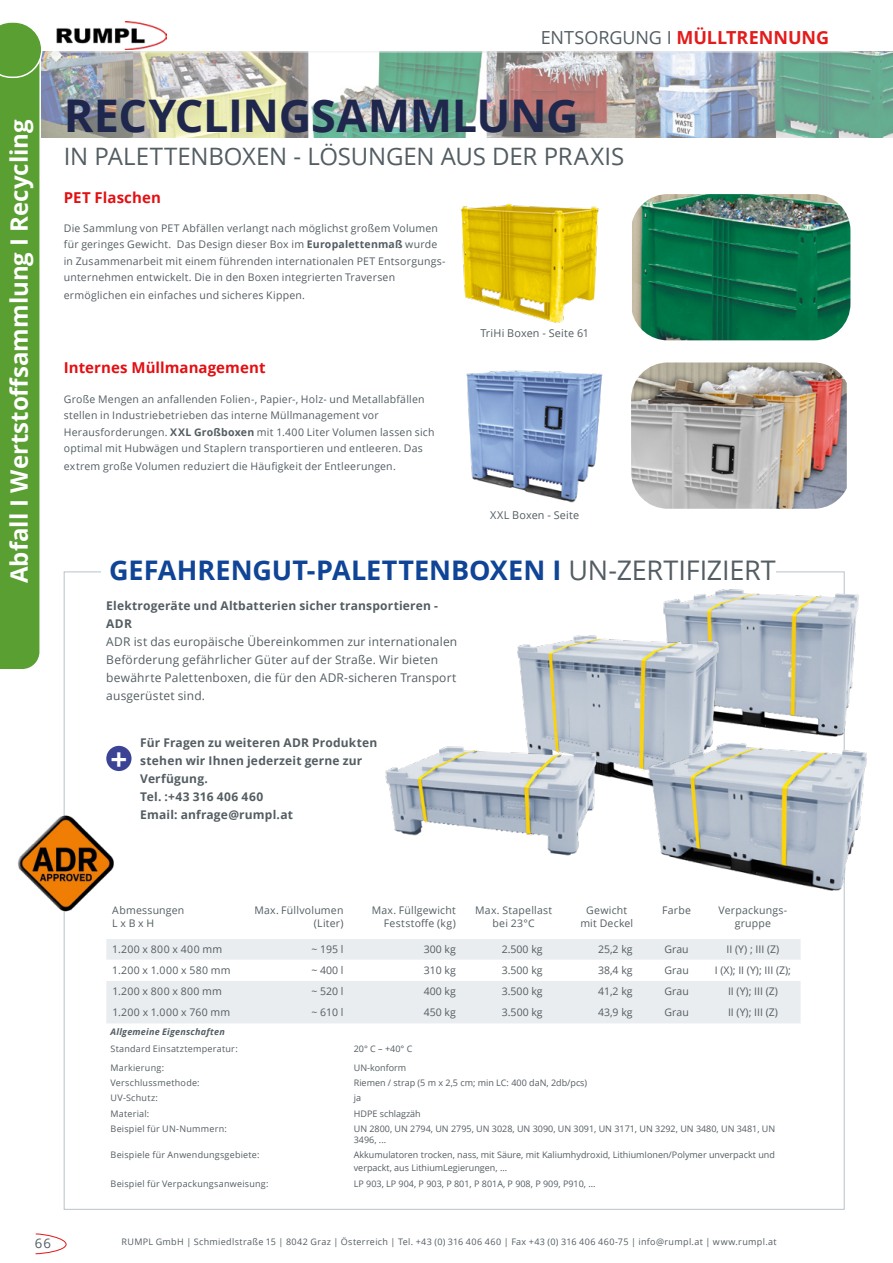
<style>
.page{position:relative;width:893px;height:1263px;background:#fff}
.page>*{position:absolute;margin:0;border:0;box-sizing:border-box;transform-origin:0 0}
.t1{font:700 45px "Open Sans";letter-spacing:-.01em;color:#1f274d}
.t2{font:700 29.55px "Open Sans";color:#fff}
.t3{font:700 27px "Open Sans";color:#0f4496}
.t4{font:24px "Open Sans";letter-spacing:-.005em;color:#535d62}
.t5{font:700 24px "Open Sans";color:#fff}
.t6{font:700 18px "Open Sans";color:#e41b1b}
.t7{font:700 15px "Open Sans";letter-spacing:.005em;color:#e30f13}
.t8{font:13.2px "Open Sans";color:#535d62}
.t9{font:12px/18px "Open Sans";letter-spacing:.015em;color:#535d62}
.t10{font:700 12px/18px "Open Sans";letter-spacing:.015em;color:#535d62}
.t11{font:10.8px "Open Sans";letter-spacing:.02em;color:#535d62}
.t12{font:10.5px/16.5px "Open Sans";letter-spacing:.02em;color:#535d62}
.t13{font:10.5px "Open Sans";letter-spacing:.045em;color:#535d62}
.t14{font:9px/10.5px "Open Sans";color:#535d62}
.t15{font:9px "Open Sans";letter-spacing:.025em;color:#535d62}
.t16{font:9px "Open Sans";letter-spacing:.035em;color:#535d62}
.t17{font:italic 700 9px "Open Sans";letter-spacing:.025em;color:#535d62}
.s1{font-weight:400;color:#535d62}
.s2{font-weight:700}
</style>
<div class="page">
<img style="left:43px;top:52px;width:850px;height:85px">
<img style="left:632px;top:194px;width:218px;height:146px">
<img style="left:631px;top:362px;width:216px;height:147px">
<img style="left:460px;top:204px;width:139px;height:119px">
<img style="left:466px;top:370px;width:137px;height:133px">
<div style="left:106px;top:746px;width:26px;height:25px;background:#3b4395;border-radius:50%"></div>
<img style="left:17px;top:810px;width:97px;height:106px">
<img style="left:663px;top:586px;width:196px;height:152px">
<img style="left:517px;top:627px;width:211px;height:157px">
<img style="left:643px;top:738px;width:224px;height:158px">
<img style="left:385px;top:734px;width:221px;height:122px">
<svg style="left:106px;top:939px;width:695px;height:84px;fill:#eaedef"></svg>
<svg style="left:35px;top:1233px;width:32px;height:21px"></svg>
<hr style="left:55px;top:51px;width:795px;height:1px;background:#eaedef">
<img style="left:56px;top:21px;width:111px;height:28px">
<svg style="left:0;top:22px;width:43px;height:647px;background:#67a744"></svg>
<h3 class="t5" style="left:2px;top:583px;width:465px;rotate:-90deg">Abfall I Wertstoffsammlung I Recycling</h3>
<h3 class="t6" style="left:541px;top:24px;width:290px"><span class="s1">ENTSORGUNG I</span> MÜLLTRENNUNG</h3>
<h1 class="t1" style="left:64px;top:84px;width:516px">RECYCLINGSAMMLUNG</h1>
<h3 class="t4" style="left:64px;top:140px;width:562px">IN PALETTENBOXEN - LÖSUNGEN AUS DER PRAXIS</h3>
<h3 class="t7" style="left:64px;top:187px;width:99px">PET Flaschen</h3>
<p class="t12" style="left:64px;top:220px;width:383px">Die Sammlung von PET Abfällen verlangt nach möglichst großem Volumen für geringes Gewicht. Das Design dieser Box im <span class="s2">Europalettenmaß</span> wurde in Zusammenarbeit mit einem führenden internationalen PET Entsorgungs&shy;unternehmen entwickelt. Die in den Boxen integrierten Traversen</p>
<p class="t12" style="left:64px;top:287px;width:243px">ermöglichen ein einfaches und sicheres Kippen.</p>
<h3 class="t7" style="left:64px;top:357px;width:203px">Internes Müllmanagement</h3>
<p class="t12" style="left:64px;top:390px;width:372px">Große Mengen an anfallenden Folien-, Papier-, Holz- und Metallabfällen stellen in Industriebetrieben das interne Müllmanagement vor Herausforderungen. <span class="s2">XXL Großboxen</span> mit 1.400 Liter Volumen lassen sich optimal mit Hubwägen und Staplern transportieren und entleeren. Das</p>
<p class="t12" style="left:64px;top:458px;width:333px">extrem große Volumen reduziert die Häufigkeit der Entleerungen.</p>
<p class="t11" style="left:480px;top:326px;width:110px">TriHi Boxen - Seite 61</p>
<p class="t11" style="left:490px;top:507px;width:91px">XXL Boxen - Seite</p>
<h3 class="t3" style="left:109px;top:551px;width:668px">GEFAHRENGUT-PALETTENBOXEN I <span class="s1">UN-ZERTIFIZIERT</span></h3>
<p class="t10" style="left:106px;top:596px;width:333px">Elektrogeräte und Altbatterien sicher transportieren -<br>ADR</p>
<p class="t9" style="left:106px;top:632px;width:353px">ADR ist das europäische Übereinkommen zur internationalen Beförderung gefährlicher Güter auf der Straße. Wir bieten bewährte Palettenboxen, die für den ADR-sicheren Transport ausgerüstet sind.</p>
<h2 class="t2" style="left:110px;top:738px;width:18px">+</h2>
<p class="t10" style="left:140px;top:733px;width:238px">Für Fragen zu weiteren ADR Produkten stehen wir Ihnen jederzeit gerne zur<br>Verfügung.<br>Tel. :+43 316 406 460<br>Email: anfrage@rumpl.at</p>
<p class="t12" style="left:112px;top:903px;width:74px;line-height:13.5px">Abmessungen<br>L x B x H</p>
<p class="t12" style="left:254px;top:903px;width:91px;line-height:13.5px;text-align:right">Max. Füllvolumen (Liter)</p>
<p class="t12" style="left:372px;top:903px;width:86px;line-height:13.5px;text-align:right">Max. Füllgewicht<br>Feststoffe (kg)</p>
<p class="t12" style="left:475px;top:903px;width:78px;line-height:13.5px;text-align:center">Max. Stapellast bei 23°C</p>
<p class="t12" style="left:580px;top:903px;width:54px;line-height:13.5px;text-align:center">Gewicht mit Deckel</p>
<p class="t12" style="left:662px;top:901px;width:30px">Farbe</p>
<p class="t12" style="left:718px;top:903px;width:70px;line-height:13.5px;text-align:center">Verpackungs&shy;gruppe</p>
<p class="t13" style="left:112px;top:942px;width:111px">1.200 x 800 x 400 mm</p>
<p class="t12" style="left:311px;top:941px;width:34px">~ 195 l</p>
<p class="t12" style="left:424px;top:941px;width:34px">300 kg</p>
<p class="t12" style="left:502px;top:941px;width:42px">2.500 kg</p>
<p class="t12" style="left:598px;top:941px;width:36px">25,2 kg</p>
<p class="t12" style="left:664px;top:941px;width:26px">Grau</p>
<p class="t12" style="left:727px;top:941px;width:54px">II (Y) ; III (Z)</p>
<p class="t12" style="left:112px;top:961px;width:120px">1.200 x 1.000 x 580 mm</p>
<p class="t12" style="left:311px;top:961px;width:34px">~ 400 l</p>
<p class="t12" style="left:424px;top:961px;width:34px">310 kg</p>
<p class="t12" style="left:502px;top:961px;width:42px">3.500 kg</p>
<p class="t12" style="left:598px;top:961px;width:36px">38,4 kg</p>
<p class="t12" style="left:665px;top:961px;width:26px">Grau</p>
<p class="t12" style="left:715px;top:961px;width:78px">I (X); II (Y); III (Z);</p>
<p class="t12" style="left:112px;top:983px;width:111px">1.200 x 800 x 800 mm</p>
<p class="t12" style="left:311px;top:983px;width:34px">~ 520 l</p>
<p class="t12" style="left:424px;top:983px;width:34px">400 kg</p>
<p class="t12" style="left:502px;top:983px;width:42px">3.500 kg</p>
<p class="t12" style="left:598px;top:983px;width:36px">41,2 kg</p>
<p class="t12" style="left:665px;top:983px;width:26px">Grau</p>
<p class="t12" style="left:728px;top:983px;width:51px">II (Y); III (Z)</p>
<p class="t12" style="left:112px;top:1004px;width:119px">1.200 x 1.000 x 760 mm</p>
<p class="t12" style="left:311px;top:1004px;width:34px">~ 610 l</p>
<p class="t12" style="left:424px;top:1004px;width:34px">450 kg</p>
<p class="t12" style="left:502px;top:1004px;width:42px">3.500 kg</p>
<p class="t12" style="left:598px;top:1004px;width:36px">43,9 kg</p>
<p class="t12" style="left:665px;top:1004px;width:26px">Grau</p>
<p class="t12" style="left:728px;top:1004px;width:51px">II (Y); III (Z)</p>
<p class="t17" style="left:111px;top:1025px;width:116px">Allgemeine Eigenschaften</p>
<p class="t15" style="left:111px;top:1042px;width:129px">Standard Einsatztemperatur:</p>
<p class="t14" style="left:354px;top:1043px;width:60px">20° C – +40° C</p>
<p class="t15" style="left:111px;top:1061px;width:55px">Markierung:</p>
<p class="t14" style="left:354px;top:1062px;width:54px">UN-konform</p>
<p class="t15" style="left:111px;top:1076px;width:91px">Verschlussmethode:</p>
<p class="t14" style="left:354px;top:1077px;width:235px">Riemen / strap (5 m x 2,5 cm; min LC: 400 daN, 2db/pcs)</p>
<p class="t16" style="left:111px;top:1092px;width:49px">UV-Schutz:</p>
<p class="t14" style="left:354px;top:1092px;width:9px">ja</p>
<p class="t15" style="left:111px;top:1107px;width:40px">Material:</p>
<p class="t14" style="left:354px;top:1108px;width:69px">HDPE schlagzäh</p>
<p class="t15" style="left:111px;top:1123px;width:118px">Beispiel für UN-Nummern:</p>
<p class="t14" style="left:354px;top:1123px;width:423px">UN 2800, UN 2794, UN 2795, UN 3028, UN 3090, UN 3091, UN 3171, UN 3292, UN 3480, UN 3481, UN<br>3496, ...</p>
<p class="t15" style="left:111px;top:1148px;width:150px">Beispiele für Anwendungsgebiete:</p>
<p class="t14" style="left:354px;top:1148px;width:423px;line-height:13.5px">Akkumulatoren trocken, nass, mit Säure, mit Kaliumhydroxid, LithiumIonen/Polymer unverpackt und verpackt, aus LithiumLegierungen, ...</p>
<p class="t15" style="left:111px;top:1177px;width:159px">Beispiel für Verpackungsanweisung:</p>
<p class="t14" style="left:354px;top:1178px;width:243px">LP 903, LP 904, P 903, P 801, P 801A, P 908, P 909, P910, ...</p>
<p class="t8" style="left:35px;top:1234px;width:18px">66</p>
<p class="t16" style="left:122px;top:1235px;width:657px">RUMPL GmbH | Schmiedlstraße 15 | 8042 Graz | Österreich | Tel. +43 (0) 316 406 460 | Fax +43 (0) 316 406 460-75 | info@rumpl.at | www.rumpl.at</p>
</div>
